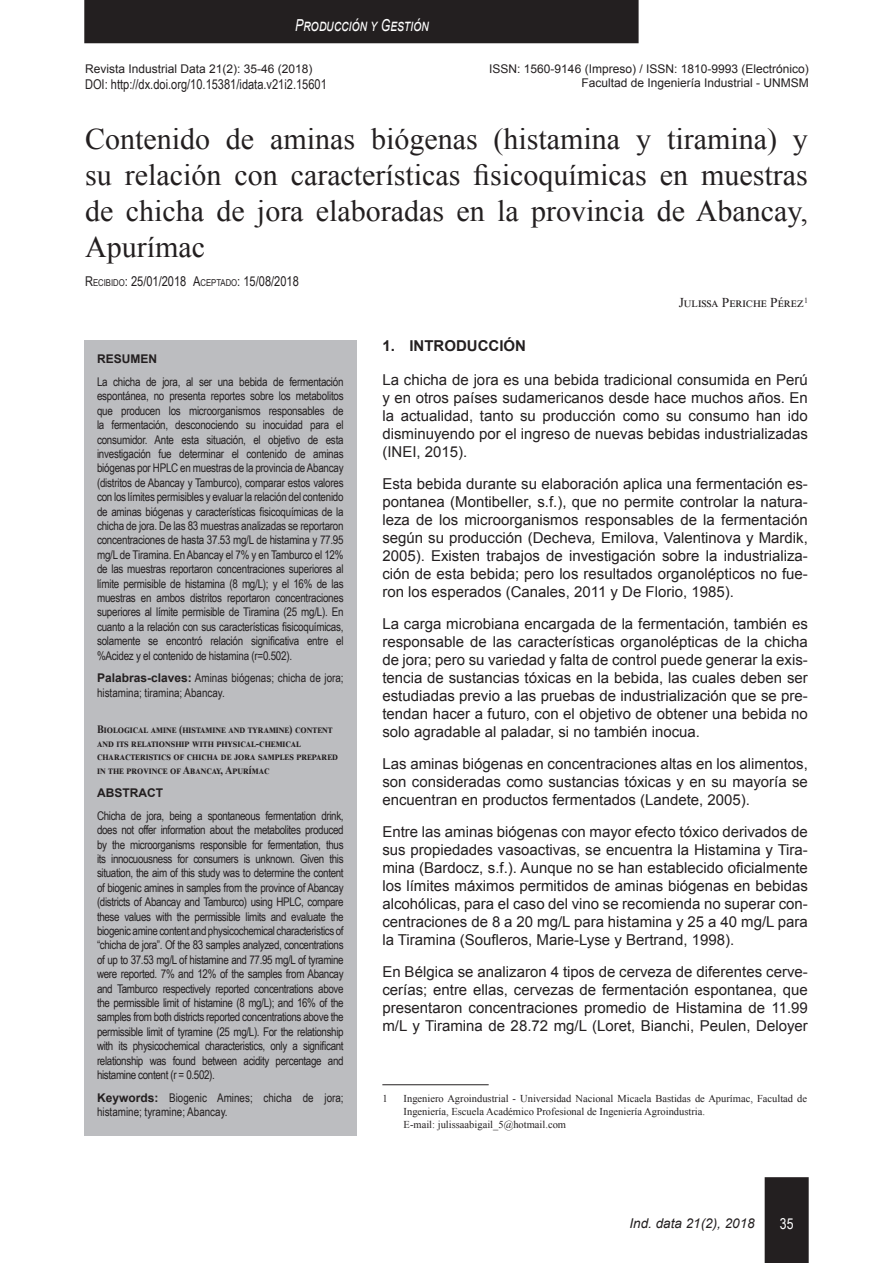
<style>
.page{position:relative;width:893px;height:1263px;background:#fff}
.page>*{position:absolute;margin:0;border:0;box-sizing:border-box;transform-origin:0 0}
.t1{font:30px/36px "Times New Roman";color:#231f20;text-align:justify}
.t2{font:italic 16.5px "Arial";color:#fff;scale:.75 1}
.t3{font:15px/18px "Arial";color:#231f20;text-align:justify}
.t4{font:700 15px "Arial";color:#231f20}
.t5{font:15px "Arial Narrow";color:#fff}
.t6{font:13.5px "Arial Narrow";color:#231f20}
.t7{font:13.5px "Arial Narrow";color:#231f20}
.t8{font:13.5px "Times New Roman";color:#231f20}
.t9{font:italic 13.5px "Arial";color:#231f20}
.t10{font:12px/14.4px "Arial Narrow";color:#231f20;text-align:justify}
.t11{font:12px/14.4px "Arial";color:#231f20;text-align:right}
.t12{font:700 12px "Arial";color:#231f20}
.t13{font:700 11.25px/13.5px "Times New Roman";color:#231f20;scale:.9 1}
.t14{font:10.5px/12.6px "Times New Roman";color:#231f20}
.t15{font:8.4px "Arial Narrow";letter-spacing:-.005em;color:#231f20}
.s1{font-size:12px}
.s2{font-size:9.45px}
.s3{font-family:"Arial";font-weight:700}
.s4{font-style:italic}
</style>
<div class="page">
<div style="left:765px;top:1177px;width:44px;height:86px;background:#231f20"></div>
<div style="left:84px;top:0;width:555px;height:43px;background:#231f20"></div>
<hr style="left:382px;top:1084px;width:107px;height:1px;background:#231f20">
<div style="left:84px;top:340px;width:272px;height:795px;background:#bcbdc0"></div>
<h2 class="t2" style="left:295px;top:14px;width:180px">Producción y Gestión</h2>
<p class="t11" style="left:85px;top:61px;width:229px">Revista Industrial Data 21(2): 35-46 (2018)</p>
<p class="t15" style="left:744px;top:63px;width:65px"><span class="s1">J</span>ULISSA <span class="s1">P</span>ERICHE</p>
<p class="t6" style="left:85px;top:74px;width:243px">DOI: http://dx.doi.org/10.15381/idata.v21i2.15601</p>
<p class="t11" style="left:489px;top:61px;width:321px">ISSN: 1560-9146 (Impreso) / ISSN: 1810-9993 (Electrónico)<br>Facultad de Ingeniería Industrial - UNMSM</p>
<h1 class="t1" style="left:85px;top:120px;width:724px">Contenido de aminas biógenas (histamina y tiramina) y su relación con características fisicoquímicas en muestras de chicha de jora elaboradas en la provincia de Abancay, Apurímac</h1>
<p class="t8" style="left:679px;top:293px;width:131px">Julissa Periche Pérez<sup>1</sup></p>
<p class="t7" style="left:85px;top:272px;width:215px">R<span class="s2">ECIBIDO</span>: 25/01/2018 A<span class="s2">CEPTADO</span>: 15/08/2018</p>
<p class="t12" style="left:97px;top:350px;width:61px">RESUMEN</p>
<p class="t10" style="left:97px;top:374px;width:248px">La chicha de jora, al ser una bebida de fermentación espontánea, no presenta reportes sobre los metabolitos que producen los microorganismos responsables de la fermentación, desconociendo su inocuidad para el consumidor. Ante esta situación, el objetivo de esta investigación fue determinar el contenido de aminas biógenas por HPLC en muestras de la provincia de Abancay (distritos de Abancay y Tamburco), comparar estos valores con los límites permisibles y evaluar la relación del contenido de aminas biógenas y características fisicoquímicas de la chicha de jora. De las 83 muestras analizadas se reportaron concentraciones de hasta 37.53 mg/L de histamina y 77.95 mg/L de Tiramina. En Abancay el 7% y en Tamburco el 12% de las muestras reportaron concentraciones superiores al límite permisible de histamina (8 mg/L); y el 16% de las muestras en ambos distritos reportaron concentraciones superiores al límite permisible de Tiramina (25 mg/L). En cuanto a la relación con sus características fisicoquímicas, solamente se encontró relación significativa entre el %Acidez y el contenido de histamina (r=0.502).</p>
<p class="t10" style="left:97px;top:670px;width:248px"><span class="s3">Palabras-claves:</span> Aminas biógenas; chicha de jora; histamina; tiramina; Abancay.</p>
<p class="t13" style="left:97px;top:722px;width:269px">Biological amine (histamine and tyramine) content and its relationship with physical-chemical characteristics of chicha de jora samples prepared in the province of Abancay, Apurímac</p>
<p class="t12" style="left:97px;top:784px;width:67px">ABSTRACT</p>
<p class="t10" style="left:97px;top:808px;width:248px">Chicha de jora, being a spontaneous fermentation drink, does not offer information about the metabolites produced by the microorganisms responsible for fermentation, thus its innocuousness for consumers is unknown. Given this situation, the aim of this study was to determine the content of biogenic amines in samples from the province of Abancay (districts of Abancay and Tamburco) using HPLC, compare these values with the permissible limits and evaluate the biogenic amine content and physicochemical characteristics of “chicha de jora”. Of the 83 samples analyzed, concentrations of up to 37.53 mg/L of histamine and 77.95 mg/L of tyramine were reported. 7% and 12% of the samples from Abancay and Tamburco respectively reported concentrations above the permissible limit of histamine (8 mg/L); and 16% of the samples from both districts reported concentrations above the permissible limit of tyramine (25 mg/L). For the relationship with its physicochemical characteristics, only a significant relationship was found between acidity percentage and histamine content (r = 0.502).</p>
<p class="t10" style="left:97px;top:1090px;width:248px"><span class="s3">Keywords:</span> Biogenic Amines; chicha de jora; histamine; tyramine; Abancay.</p>
<p class="t4" style="left:382px;top:335px;width:145px">1. INTRODUCCIÓN</p>
<p class="t3" style="left:382px;top:370px;width:427px">La chicha de jora es una bebida tradicional consumida en Perú y en otros países sudamericanos desde hace muchos años. En la actualidad, tanto su producción como su consumo han ido disminuyendo por el ingreso de nuevas bebidas industrializadas (INEI, 2015).</p>
<p class="t3" style="left:382px;top:474px;width:427px">Esta bebida durante su elaboración aplica una fermentación es&shy;pontanea (Montibeller, s.f.), que no permite controlar la natura&shy;leza de los microorganismos responsables de la fermentación según su producción (Decheva<span class="s4">,</span> Emilova, Valentinova y Mardik, 2005). Existen trabajos de investigación sobre la industrializa&shy;ción de esta bebida; pero los resultados organolépticos no fue&shy;ron los esperados (Canales, 2011 y De Florio, 1985).</p>
<p class="t3" style="left:382px;top:614px;width:427px">La carga microbiana encargada de la fermentación, también es responsable de las características organolépticas de la chicha de jora; pero su variedad y falta de control puede generar la exis&shy;tencia de sustancias tóxicas en la bebida, las cuales deben ser estudiadas previo a las pruebas de industrialización que se pre&shy;tendan hacer a futuro, con el objetivo de obtener una bebida no solo agradable al paladar, si no también inocua.</p>
<p class="t3" style="left:382px;top:755px;width:427px">Las aminas biógenas en concentraciones altas en los alimentos, son consideradas como sustancias tóxicas y en su mayoría se encuentran en productos fermentados (Landete, 2005).</p>
<p class="t3" style="left:382px;top:823px;width:427px">Entre las aminas biógenas con mayor efecto tóxico derivados de sus propiedades vasoactivas, se encuentra la Histamina y Tira&shy;mina (Bardocz, s.f.). Aunque no se han establecido oficialmente los límites máximos permitidos de aminas biógenas en bebidas alcohólicas, para el caso del vino se recomienda no superar con&shy;centraciones de 8 a 20 mg/L para histamina y 25 a 40 mg/L para la Tiramina (Soufleros, Marie-Lyse y Bertrand, 1998).</p>
<p class="t3" style="left:382px;top:963px;width:427px">En Bélgica se analizaron 4 tipos de cerveza de diferentes cerve&shy;cerías; entre ellas, cervezas de fermentación espontanea, que presentaron concentraciones promedio de Histamina de 11.99 m/L y Tiramina de 28.72 mg/L (Loret, Bianchi, Peulen, Deloyer</p>
<p class="t14" style="left:382px;top:1092px;width:7px">1</p>
<p class="t14" style="left:404px;top:1092px;width:405px">Ingeniero Agroindustrial - Universidad Nacional Micaela Bastidas de Apurímac, Facultad de<br>Ingeniería, Escuela Académico Profesional de Ingeniería Agroindustria.<br>E-mail: julissaabigail_5@hotmail.com</p>
<p class="t9" style="left:629px;top:1215px;width:127px">Ind. data 21(2), 2018</p>
<p class="t5" style="left:780px;top:1213px;width:15px">35</p>
</div>
